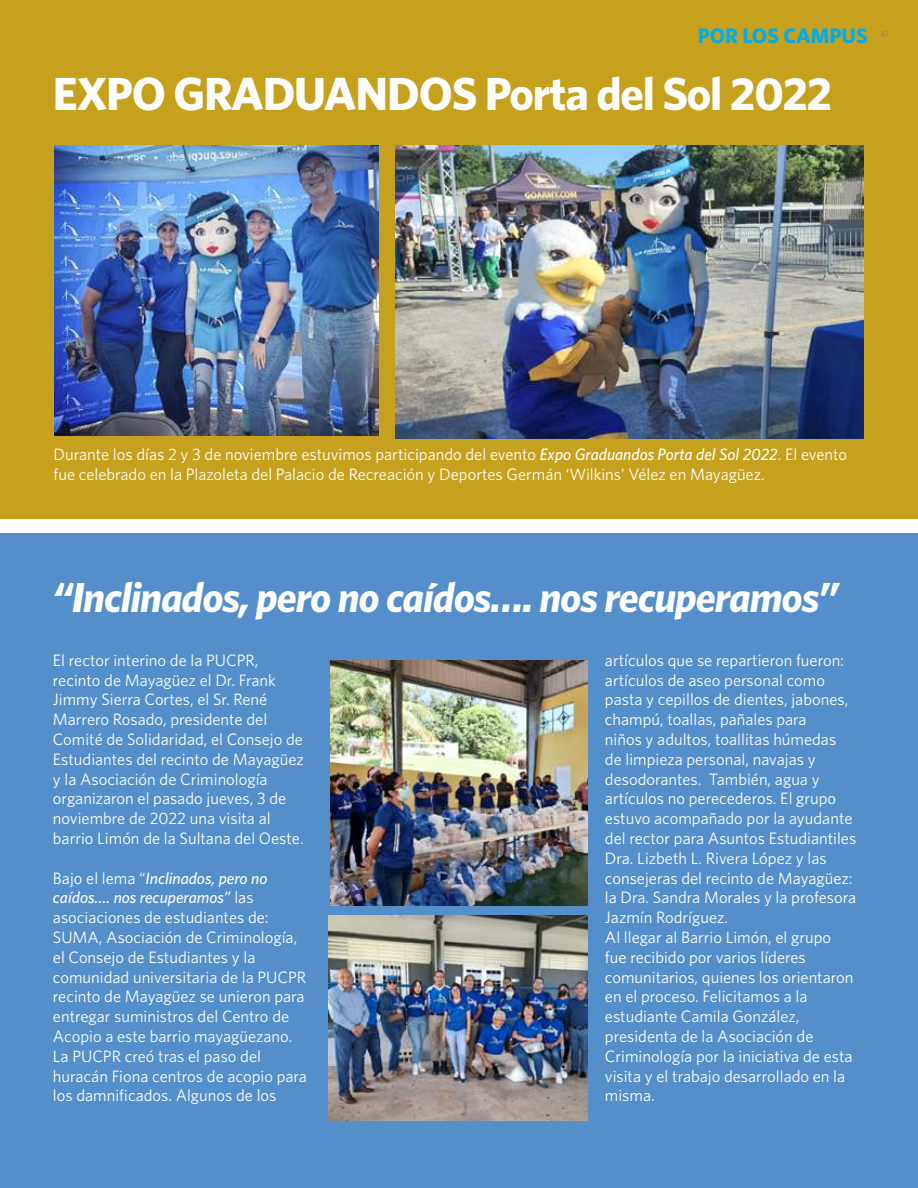
<style>
.page{position:relative;width:918px;height:1188px;background:#fff}
.page>*{position:absolute;margin:0;border:0;box-sizing:border-box;transform-origin:0 0}
.t1{font:700 46.5px "Whitney";letter-spacing:-.025em;color:#fff}
.t2{font:italic 700 42px "Whitney";letter-spacing:-.025em;color:#fff}
.t3{font:700 21px "Whitney";color:#00adef}
.t4{font:16.5px/19.8px "Whitney";color:#fff}
.t5{font:10.5px "Whitney Light SC";color:#808284}
.s1{font-weight:500;font-style:italic}
</style>
<div class="page">
<div style="left:0;top:534px;width:918px;height:654px;background:#548fcb"></div>
<div style="left:0;top:0;width:918px;height:518px;background:#c6a11e"></div>
<img style="left:55px;top:146px;width:324px;height:290px">
<img style="left:396px;top:146px;width:467px;height:292px">
<img style="left:331px;top:660px;width:256px;height:245px">
<img style="left:329px;top:916px;width:258px;height:204px">
<p class="t3" style="left:698px;top:21px;width:171px">POR LOS CAMPUS</p>
<h1 class="t1" style="left:53px;top:63px;width:781px">EXPO GRADUANDOS Porta del Sol 2022</h1>
<p class="t5" style="left:880px;top:26px;width:10px">41</p>
<p class="t4" style="left:53px;top:444px;width:795px">Durante los días 2 y 3 de noviembre estuvimos participando del evento <span class="s1">Expo Graduandos Porta del Sol 2022</span>. El evento fue celebrado en la Plazoleta del Palacio de Recreación y Deportes Germán ‘Wilkins’ Vélez en Mayagüez.</p>
<h2 class="t2" style="left:53px;top:569px;width:787px">“Inclinados, pero no caídos…. nos recuperamos”</h2>
<p class="t4" style="left:53px;top:650px;width:252px">El rector interino de la PUCPR, recinto de Mayagüez el Dr. Frank Jimmy Sierra Cortes, el Sr. René Marrero Rosado, presidente del Comité de Solidaridad, el Consejo de Estudiantes del recinto de Mayagüez y la Asociación de Criminología organizaron el pasado jueves, 3 de noviembre de 2022 una visita al barrio Limón de la Sultana del Oeste.</p>
<p class="t4" style="left:53px;top:868px;width:256px">Bajo el lema “<span class="s1">Inclinados, pero no caídos…. nos recuperamos”</span> las asociaciones de estudiantes de:<br>SUMA, Asociación de Criminología, el Consejo de Estudiantes y la comunidad universitaria de la PUCPR recinto de Mayagüez se unieron para entregar suministros del Centro de Acopio a este barrio mayagüezano.<br>La PUCPR creó tras el paso del huracán Fiona centros de acopio para los damnificados. Algunos de los</p>
<p class="t4" style="left:605px;top:650px;width:253px">artículos que se repartieron fueron: artículos de aseo personal como pasta y cepillos de dientes, jabones, champú, toallas, pañales para<br>niños y adultos, toallitas húmedas de limpieza personal, navajas y desodorantes. También, agua y artículos no perecederos. El grupo estuvo acompañado por la ayudante del rector para Asuntos Estudiantiles<br>Dra. Lizbeth L. Rivera López y las consejeras del recinto de Mayagüez: la Dra. Sandra Morales y la profesora<br>Jazmín Rodríguez.<br>Al llegar al Barrio Limón, el grupo fue recibido por varios líderes comunitarios, quienes los orientaron en el proceso. Felicitamos a la estudiante Camila González, presidenta de la Asociación de<br>Criminología por la iniciativa de esta visita y el trabajo desarrollado en la misma.</p>
</div>
